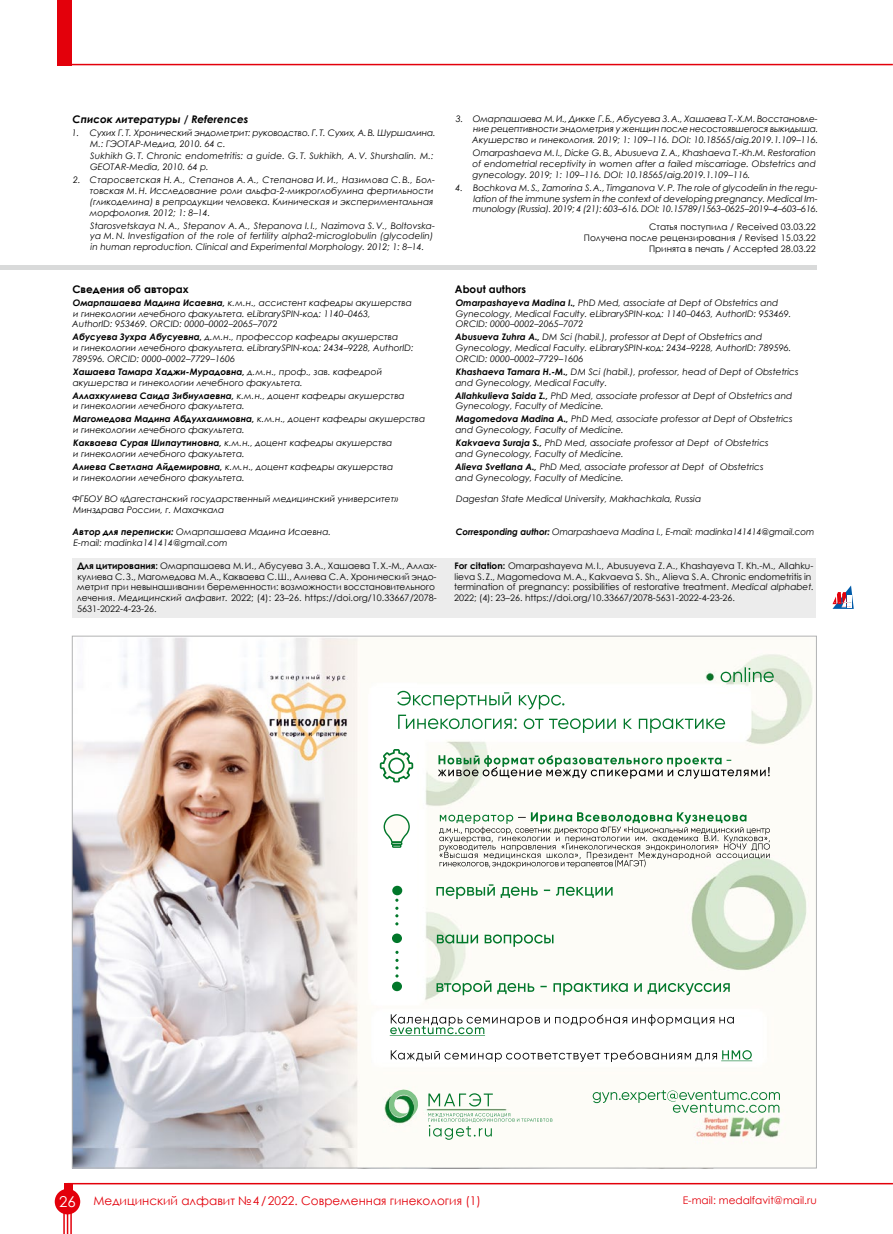
<style>
.page{position:relative;width:893px;height:1234px;background:#fff}
.page>*{position:absolute;margin:0;border:0;box-sizing:border-box;transform-origin:0 0}
.t1{font:12px "Century Gothic";color:#e3000b}
.t2{font:700 10.5px "Century Gothic";color:#000}
.t3{font:italic 700 10.5px "Century Gothic";color:#000}
.t4{font:10.5px "Century Gothic";color:#e3000b}
.t5{font:italic 9px/10.8px "Century Gothic";color:#000}
.t6{font:9px/10.8px "Century Gothic";color:#000}
.s1{font-weight:700}
.s2{font-style:italic}
.s3{font-size:15px;color:#fff}
</style>
<div class="page">
<hr style="left:65px;top:64px;width:828px;height:1px;background:#e3000b">
<hr style="left:67px;top:1182px;width:826px;height:2px;background:#e3000b">
<div style="left:57px;top:0;width:15px;height:65px;background:#e3000b"></div>
<div style="left:55px;top:1188px;width:25px;height:26px;background:#e3000b;border-radius:50%"></div>
<div style="left:64px;top:1182px;width:8px;height:28px;background:#e3000b"></div>
<hr style="left:63px;top:1210px;width:2px;height:23px;background:#e3000b">
<hr style="left:70px;top:1210px;width:2px;height:23px;background:#e3000b">
<svg style="left:67px;top:1214px;width:1px;height:19px"></svg>
<div style="left:72px;top:557px;width:744px;height:60px;background:#ececec"></div>
<svg style="left:832px;top:585px;width:22px;height:23px"></svg>
<div style="left:0;top:265px;width:816px;height:5px;background:#d9dada"></div>
<img style="left:74px;top:637px;width:739px;height:529px">
<svg style="left:384px;top:814px;width:26px;height:33px"></svg>
<div style="left:392px;top:933px;width:10px;height:9px;background:#01772a;border-radius:50%"></div>
<svg style="left:395px;top:898px;width:3px;height:27px"></svg>
<svg style="left:395px;top:950px;width:4px;height:27px"></svg>
<div style="left:392px;top:885px;width:10px;height:10px;background:#01772a;border-radius:50%"></div>
<div style="left:392px;top:981px;width:10px;height:9px;background:#01772a;border-radius:50%"></div>
<svg style="left:380px;top:748px;width:33px;height:34px"></svg>
<svg style="left:439px;top:812px;width:331px;height:55px"></svg>
<svg style="left:436px;top:884px;width:177px;height:14px"></svg>
<svg style="left:437px;top:980px;width:293px;height:15px"></svg>
<svg style="left:397px;top:690px;width:328px;height:42px"></svg>
<svg style="left:721px;top:667px;width:53px;height:15px"></svg>
<svg style="left:437px;top:934px;width:116px;height:12px"></svg>
<svg style="left:438px;top:754px;width:332px;height:24px"></svg>
<svg style="left:593px;top:1089px;width:187px;height:23px"></svg>
<svg style="left:390px;top:1013px;width:362px;height:48px"></svg>
<svg style="left:387px;top:1088px;width:31px;height:28px"></svg>
<svg style="left:428px;top:1092px;width:65px;height:14px"></svg>
<svg style="left:428px;top:1112px;width:124px;height:27px"></svg>
<p class="t3" style="left:73px;top:111px;width:177px">Список литературы / References</p>
<p class="t5" style="left:90px;top:127px;width:347px;text-indent:-18px">1. Сухих Г.Т. Хронический эндометрит: руководство. Г. Т. Сухих, А.В. Шуршалина.<br>М.: ГЭОТАР-Медиа, 2010. 64 с.</p>
<p class="t5" style="left:90px;top:151px;width:345px">Sukhikh G. T. Chronic endometritis: a guide. G. T. Sukhikh, A. V. Shurshalin. M.:<br>GEOTAR-Media, 2010. 64 p.</p>
<p class="t5" style="left:90px;top:174px;width:347px;text-indent:-17px">2. Старосветская Н. А., Степанов А. А., Степанова И. И., Назимова С. В., Бол&shy;товская М.Н. Исследование роли альфа‑2-микроглобулина фертильности (гликоделина) в репродукции человека. Клиническая и экспериментальная морфология. 2012; 1: 8–14.</p>
<p class="t5" style="left:90px;top:220px;width:347px">Starosvetskaya N.A., Stepanov A.A., Stepanova I.I., Nazimova S.V., Boltovska&shy;ya M. N. Investigation of the role of fertility alpha2-microglobulin (glycodelin) in human reproduction. Clinical and Experimental Morphology. 2012; 1: 8–14.</p>
<p class="t2" style="left:72px;top:281px;width:118px">Сведения об авторах</p>
<p class="t5" style="left:72px;top:297px;width:341px"><span class="s1">Омарпашаева Мадина Исаевна,</span> к.м.н., ассистент кафедры акушерства и гинекологии лечебного факультета. eLibrarySPIN-код: 1140–0463,<br>AuthorID: 953469. ORCID: 0000–0002–2065–7072</p>
<p class="t5" style="left:73px;top:331px;width:343px"><span class="s1">Абусуева Зухра Абусуевна,</span> д.м.н., профессор кафедры акушерства<br>и гинекологии лечебного факультета. eLibrarySPIN-код: 2434–9228, AuthorID:<br>789596. ORCID: 0000–0002–7729–1606</p>
<p class="t5" style="left:73px;top:366px;width:311px"><span class="s1">Хашаева Тамара Хаджи-Мурадовна,</span> д.м.н., проф., зав. кафедрой акушерства и гинекологии лечебного факультета.</p>
<p class="t5" style="left:73px;top:390px;width:334px"><span class="s1">Аллахкулиева Саида Зибиулаевна,</span> к.м.н., доцент кафедры акушерства и гинекологии лечебного факультета.</p>
<p class="t5" style="left:73px;top:413px;width:354px"><span class="s1">Магомедова Мадина Абдулхалимовна,</span> к.м.н., доцент кафедры акушерства и гинекологии лечебного факультета.</p>
<p class="t5" style="left:73px;top:437px;width:321px"><span class="s1">Какваева Сурая Шипаутиновна,</span> к.м.н., доцент кафедры акушерства и гинекологии лечебного факультета.</p>
<p class="t5" style="left:73px;top:461px;width:322px"><span class="s1">Алиева Светлана Айдемировна,</span> к.м.н., доцент кафедры акушерства и гинекологии лечебного факультета.</p>
<p class="t5" style="left:73px;top:493px;width:327px">ФГБОУ ВО «Дагестанский государственный медицинский университет»<br>Минздрава России, г. Махачкала</p>
<p class="t5" style="left:73px;top:526px;width:260px"><span class="s1">Автор для переписки:</span> Омарпашаева Мадина Исаевна.<br>E-mail: madinka141414@gmail.com</p>
<p class="t5" style="left:472px;top:113px;width:348px;text-align:justify;text-indent:-17px">3. Омарпашаева М.И., Дикке Г.Б., Абусуева З.А., Хашаева Т.-Х.М. Восстановле&shy;ние рецептивности эндометрия у женщин после несостоявшегося выкидыша.<br>Акушерство и гинекология. 2019; 1: 109–116. DOI: 10.18565/aig.2019.1.109–116.</p>
<p class="t5" style="left:472px;top:147px;width:345px;text-align:justify">Omarpashaeva M.I., Dicke G.B., Abusueva Z.A., Khashaeva T.-Kh.M. Restoration of endometrial receptivity in women after a failed miscarriage. Obstetrics and gynecology. 2019; 1: 109–116. DOI: 10.18565/aig.2019.1.109–116.</p>
<p class="t5" style="left:473px;top:182px;width:347px;text-align:justify;text-indent:-18px">4. Bochkova M.S., Zamorina S.A., Timganova V.P. The role of glycodelin in the regu&shy;lation of the immune system in the context of developing pregnancy. Medical Im&shy;munology (Russia). 2019; 4 (21): 603–616. DOI: 10.15789/1563–0625–2019–4–603–616.</p>
<p class="t6" style="left:584px;top:221px;width:233px;text-align:right">Статья поступила / Received 03.03.22<br>Получена после рецензирования / Revised 15.03.22<br>Принята в печать / Accepted 28.03.22</p>
<p class="t2" style="left:455px;top:281px;width:73px">About authors</p>
<p class="t5" style="left:456px;top:297px;width:337px"><span class="s1">Omarpashayeva Madina I.,</span> PhD Med, associate at Dept of Obstetrics and<br>Gynecology, Medical Faculty. eLibrarySPIN-код: 1140–0463, AuthorID: 953469.<br>ORCID: 0000–0002–2065–7072</p>
<p class="t5" style="left:455px;top:331px;width:338px"><span class="s1">Abusueva Zuhra A.,</span> DM Sci (habil.), professor at Dept of Obstetrics and<br>Gynecology, Medical Faculty. eLibrarySPIN-код: 2434–9228, AuthorID: 789596.<br>ORCID: 0000–0002–7729–1606</p>
<p class="t5" style="left:455px;top:366px;width:345px"><span class="s1">Khashaeva Tamara H.-M.,</span> DM Sci (habil.), professor, head of Dept of Obstetrics and Gynecology, Medical Faculty.</p>
<p class="t5" style="left:455px;top:390px;width:339px"><span class="s1">Allahkulieva Saida Z.,</span> PhD Med, associate professor at Dept of Obstetrics and<br>Gynecology, Faculty of Medicine.</p>
<p class="t5" style="left:455px;top:413px;width:339px"><span class="s1">Magomedova Madina A.,</span> PhD Med, associate professor at Dept of Obstetrics and Gynecology, Faculty of Medicine.</p>
<p class="t5" style="left:455px;top:437px;width:315px"><span class="s1">Kakvaeva Suraja S.,</span> PhD Med, associate professor at Dept of Obstetrics and Gynecology, Faculty of Medicine.</p>
<p class="t5" style="left:455px;top:461px;width:310px"><span class="s1">Alieva Svetlana A.,</span> PhD Med, associate professor at Dept of Obstetrics and Gynecology, Faculty of Medicine.</p>
<p class="t5" style="left:456px;top:493px;width:247px">Dagestan State Medical University, Makhachkala, Russia</p>
<p class="t5" style="left:456px;top:526px;width:360px"><span class="s1">Corresponding author:</span> Omarpashaeva Madina I., E-mail: madinka141414@gmail.com</p>
<p class="t6" style="left:77px;top:560px;width:361px"><span class="s1">Для цитирования:</span> Омарпашаева М.И., Абусуева З.А., Хашаева Т.Х.-М., Аллах&shy;кулиева С.З., Магомедова М.А., Какваева С.Ш., Алиева С.А. Хронический эндо&shy;метрит при невынашивании беременности: возможности восстановительного лечения. <span class="s2">Медицинский алфавит.</span> 2022; (4): 23–26. https://doi.org/10.33667/2078- 5631-2022-4-23-26.</p>
<p class="t6" style="left:454px;top:560px;width:361px"><span class="s1">For citation:</span> Omarpashayeva M.I., Abusuyeva Z.A., Khashayeva T. Kh.-M., Allahku&shy;lieva S. Z., Magomedova M.A., Kakvaeva S. Sh., Alieva S.A. Chronic endometritis in termination of pregnancy: possibilities of restorative treatment. <span class="s2">Medical alphabet.<br></span>2022; (4): 23–26. https://doi.org/10.33667/2078-5631-2022-4-23-26.</p>
<h1 class="t1" style="left:59px;top:1191px;width:423px"><span class="s3">26</span> Медицинский алфавит №4/2022. Современная гинекология (1)</h1>
<p class="t4" style="left:683px;top:1192px;width:136px">E-mail: medalfavit@mail.ru</p>
</div>
